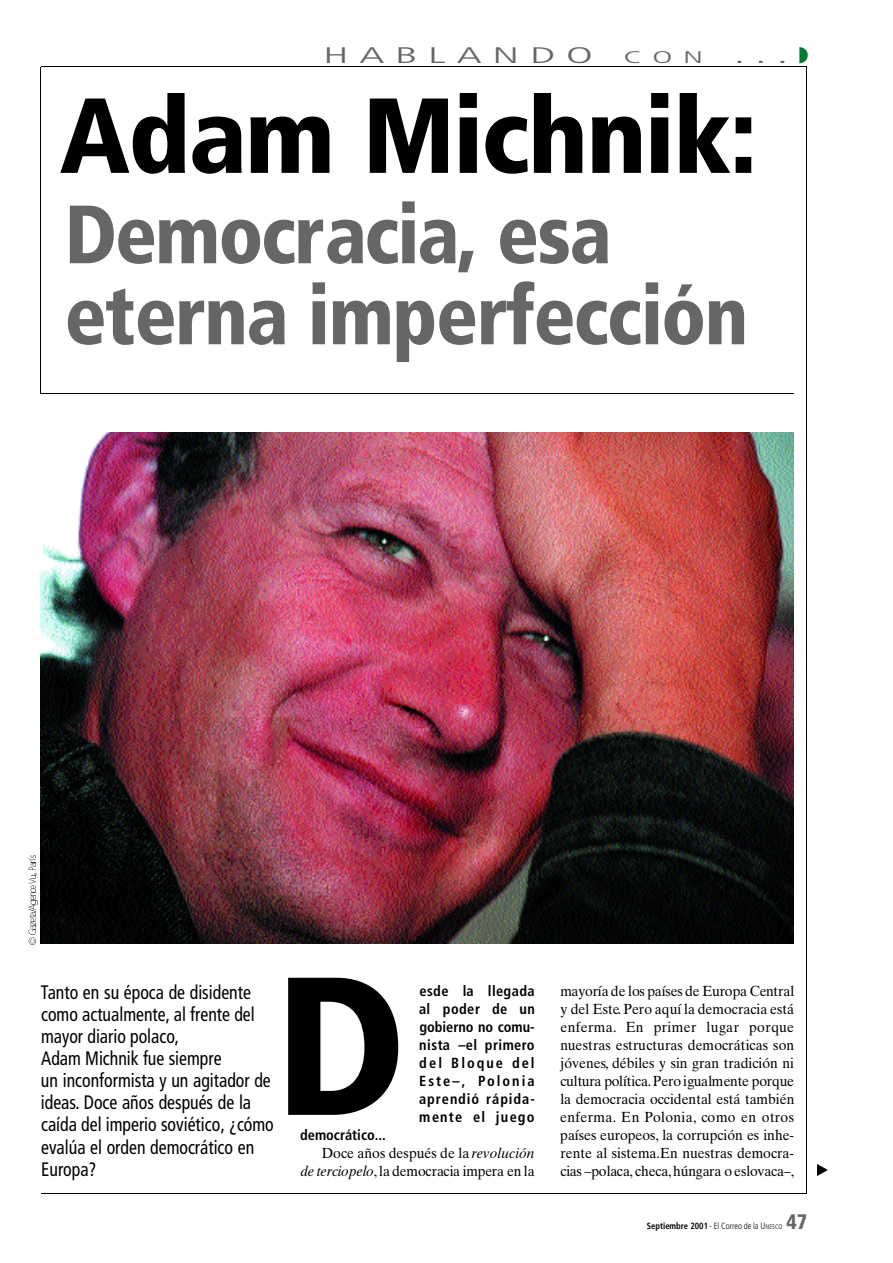
<style>
.page{position:relative;width:893px;height:1263px;background:#fff}
.page>*{position:absolute;margin:0;border:0;box-sizing:border-box;transform-origin:0 0}
.t1{font:900 condensed 196.5px "Frutiger";color:#000}
.t2{font:900 condensed 106.5px "Frutiger";letter-spacing:-.015em;color:#000}
.t3{font:900 condensed 82.5px/81px "Frutiger";letter-spacing:-.02em;color:#666;scale:.95 1}
.t4{font:300 condensed 22.5px "Frutiger";letter-spacing:.24em;color:#666;scale:2 1}
.t5{font:900 condensed 21px "Frutiger";color:#666;scale:.95 1}
.t6{font:condensed 19.5px/22px "Frutiger";color:#000;scale:.91 1}
.t7{font:300 condensed 16.8px "Frutiger";color:#666;scale:2 1}
.t8{font:14.7px/18px "Times Ten";color:#000;text-align:right;scale:.95 1}
.t9{font:700 condensed 14.7px/18px "Frutiger";letter-spacing:.06em;color:#000;text-align:justify}
.t10{font:700 condensed 14.7px "Frutiger";color:#000}
.t11{font:700 condensed 9px "Frutiger";color:#000;scale:.95 1}
.s1{color:#017a32}
.s2{font-style:italic}
.s3{font-weight:300}
.s4{font-weight:300;font-size:6.75px}
</style>
<div class="page">
<img style="left:41px;top:433px;width:753px;height:511px">
<img style="left:817px;top:1165px;width:10px;height:11px">
<hr style="left:40px;top:67px;width:1px;height:327px;background:#000">
<hr style="left:806px;top:66px;width:1px;height:1128px;background:#000">
<hr style="left:41px;top:393px;width:753px;height:1px;background:#000">
<svg style="left:28px;top:855px;width:9px;height:89px"></svg>
<hr style="left:41px;top:1193px;width:765px;height:1px;background:#000">
<hr style="left:41px;top:66px;width:765px;height:1px;background:#000">
<h3 class="t4" style="left:323px;top:46px;width:136px">HABLANDO</h3>
<p class="t7" style="left:623px;top:50px;width:41px">C O N</p>
<h3 class="t4" style="left:734px;top:46px;width:39px">. . .<span class="s1">◗</span></h3>
<h2 class="t2" style="left:60px;top:93px;width:699px">Adam Michnik:</h2>
<h3 class="t3" style="left:65px;top:201px;width:721px">D e m o c ra c i a , e s a eterna imperfección</h3>
<p class="t6" style="left:41px;top:983px;width:257px">Tanto en su época de disidente como actualmente, al frente del mayor diario polaco,<br>Adam Michnik fue siempre<br>un inconformista y un agitador de ideas. Doce años después de la caída del imperio soviético, ¿cómo evalúa el orden democrático en<br>Europa?</p>
<h1 class="t1" style="left:275px;top:968px;width:133px">D</h1>
<p class="t8" style="left:560px;top:983px;width:248px;text-align:justify">mayoría de los países de Europa Central y del Este.Pero aquí la democracia está e n f e r m a . En primer lugar porque nuestras estructuras democráticas son jóvenes, débiles y sin gran tradición ni cultura política.Pero igualmente porque la democracia occidental está también e n f e r m a . En Po l o n i a , como en otros países europeos, la corrupción es inhe&shy;rente al sistema.En nuestras democra&shy;cias –polaca, c h e c a ,húngara o eslovaca–,</p>
<p class="t9" style="left:419px;top:983px;width:117px">esde la llegada a l poder de un gobierno no comu&shy;nista –el primero del Bloque del E s t e – , Po l o n i a a p rendió rápida&shy;mente el juego</p>
<p class="t10" style="left:300px;top:1129px;width:87px">democrático...</p>
<p class="t8" style="left:300px;top:1145px;width:248px">Doce años después de la <span class="s2">revolución<br>de terciopelo</span>, la democracia impera en la</p>
<p class="t11" style="left:647px;top:1222px;width:144px">Septiembre 2001 <span class="s3">- El Correo de la U</span><span class="s4">NESCO</span></p>
<h3 class="t5" style="left:786px;top:1214px;width:23px">47</h3>
</div>
